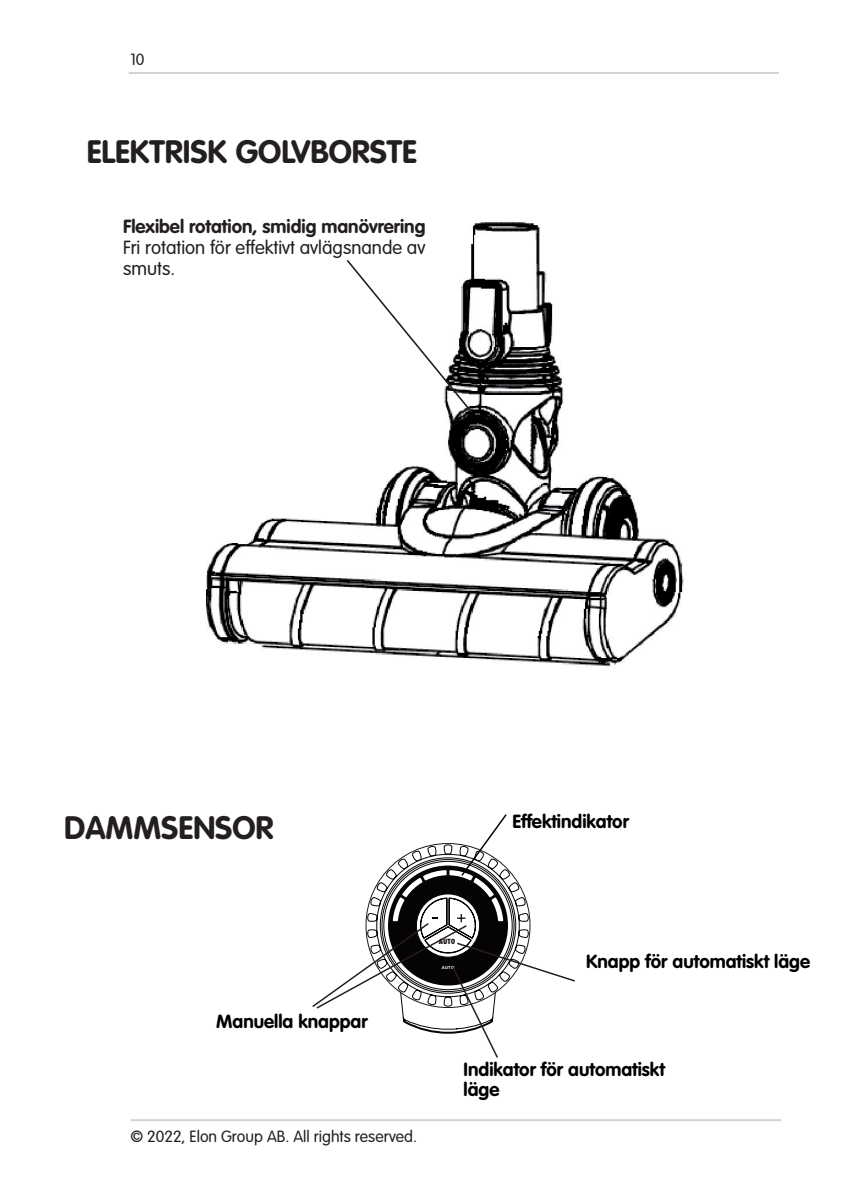
<style>
.page{position:relative;width:851px;height:1191px;background:#fff}
.page>*{position:absolute;margin:0;border:0;box-sizing:border-box;transform-origin:0 0}
.t1{font:700 32px "VAG Rounded Std";color:#231f20}
.t2{font:700 18.8px/20.6px "VAG Rounded Std";color:#000001}
.t3{font:300 18.8px/20.6px "VAG Rounded Std";color:#231f20}
.t4{font:700 18.8px "VAG Rounded Std";color:#231f20}
.t5{font:700 18.8px "VAG Rounded Std";color:#000}
.t6{font:300 16px "VAG Rounded Std";color:#231f20}
.t7{font:800 condensed 7px "Futura Std";color:#221914}
.t8{font:700 4.2px "Arial";color:#fff}
</style>
<div class="page">
<hr style="left:129px;top:72px;width:649px;height:2px;background:#d2d3d2">
<hr style="left:130px;top:1119px;width:651px;height:2px;background:#d2d3d2">
<img style="left:206px;top:222px;width:478px;height:445px">
<svg style="left:345px;top:258px;width:128px;height:156px"></svg>
<svg style="left:312px;top:814px;width:263px;height:244px"></svg>
<p class="t6" style="left:130px;top:50px;width:15px">10</p>
<h1 class="t1" style="left:87px;top:133px;width:332px">ELEKTRISK GOLVBORSTE</h1>
<p class="t4" style="left:123px;top:216px;width:304px">Flexibel rotation, smidig manövrering</p>
<p class="t3" style="left:123px;top:238px;width:304px">Fri rotation för effektivt avlägsnande av smuts.</p>
<h1 class="t1" style="left:64px;top:808px;width:211px">DAMMSENSOR</h1>
<p class="t2" style="left:512px;top:812px;width:118px">Effektindikator</p>
<p class="t2" style="left:216px;top:1011px;width:153px">Manuella knappar</p>
<p class="t6" style="left:130px;top:1127px;width:288px">© 2022, Elon Group AB. All rights reserved.</p>
<p class="t7" style="left:439px;top:936px;width:18px">AUTO</p>
<p class="t8" style="left:442px;top:964px;width:14px">AUTO</p>
<p class="t5" style="left:586px;top:950px;width:225px">Knapp för automatiskt läge</p>
<p class="t2" style="left:463px;top:1059px;width:203px">Indikator för automatiskt läge</p>
</div>
